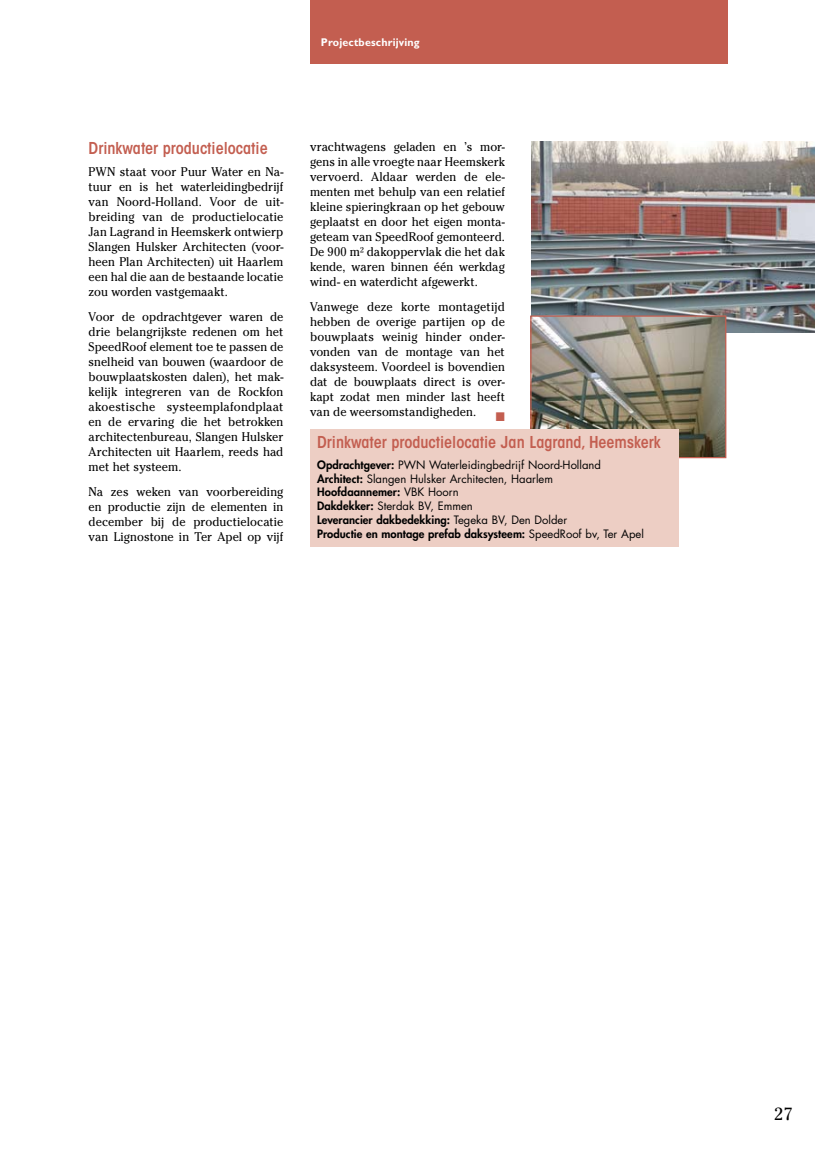
<style>
.page{position:relative;width:815px;height:1152px;background:#fff}
.page>*{position:absolute;margin:0;border:0;box-sizing:border-box;transform-origin:0 0}
.t1{font:17.5px "Cheltenham Std";color:#000}
.t2{font:600 condensed 16.25px "ITC Avant Garde Std";color:#c35e50}
.t3{font:12.5px/15px "Cheltenham Std";letter-spacing:.005em;color:#000;text-align:justify;scale:.95 1}
.t4{font:12.5px "Zapf Dingbats Std";color:#c35e50;scale:.95 1}
.t5{font:11.25px/13.8px "Futura Std";color:#000}
.t6{font:700 11.25px "Gill Sans Std";letter-spacing:.015em;color:#fff;scale:.95 1}
.s1{font-weight:800}
</style>
<div class="page">
<div style="left:310px;top:0;width:417px;height:64px;background:#c35e50"></div>
<img style="left:531px;top:142px;width:284px;height:191px">
<img style="left:532px;top:317px;width:192px;height:139px">
<div style="left:530px;top:315px;width:196px;height:143px;border:1px solid #c35e50"></div>
<div style="left:310px;top:429px;width:369px;height:117px;background:#edcec4"></div>
<p class="t6" style="left:321px;top:35px;width:105px">Projectbeschrijving</p>
<h2 class="t2" style="left:89px;top:138px;width:181px">Drinkwater productielocatie</h2>
<p class="t3" style="left:89px;top:164px;width:207px">PWN staat voor Puur Water en Na&shy;tuur en is het waterleidingbedrijf van Noord-Holland. Voor de uit&shy;breiding van de productielocatie Jan Lagrand in Heemskerk ontwierp Slangen Hulsker Architecten (voor&shy;heen Plan Architecten) uit Haarlem een hal die aan de bestaande locatie zou worden vastgemaakt.</p>
<p class="t3" style="left:89px;top:309px;width:207px">Voor de opdrachtgever waren de drie belangrijkste redenen om het SpeedRoof element toe te passen de snelheid van bouwen (waardoor de bouwplaatskosten dalen), het mak&shy;kelijk integreren van de Rockfon akoestische systeemplafondplaat en de ervaring die het betrokken architectenbureau, Slangen Hulsker Architecten uit Haarlem, reeds had met het systeem.</p>
<p class="t3" style="left:89px;top:484px;width:207px">Na zes weken van voorbereiding en productie zijn de elementen in december bij de productielocatie van Lignostone in Ter Apel op vijf</p>
<p class="t3" style="left:310px;top:139px;width:207px">vrachtwagens geladen en ’s mor&shy;gens in alle vroegte naar Heemskerk vervoerd. Aldaar werden de ele&shy;menten met behulp van een relatief kleine spieringkraan op het gebouw geplaatst en door het eigen monta&shy;geteam van SpeedRoof gemonteerd.<br>De 900 m² dakoppervlak die het dak kende, waren binnen één werkdag wind- en waterdicht afgewerkt.</p>
<p class="t3" style="left:310px;top:299px;width:207px">Vanwege deze korte montagetijd hebben de overige partijen op de bouwplaats weinig hinder onder&shy;vonden van de montage van het daksysteem. Voordeel is bovendien dat de bouwplaats direct is over&shy;kapt zodat men minder last heeft van de weersomstandigheden.</p>
<p class="t4" style="left:496px;top:410px;width:11px">■</p>
<h2 class="t2" style="left:317px;top:432px;width:345px">Drinkwater productielocatie Jan Lagrand, Heemskerk</h2>
<p class="t5" style="left:317px;top:458px;width:328px"><span class="s1">Opdrachtgever:</span> PWN Waterleidingbedrijf Noord-Holland <span class="s1">Architect:</span> Slangen Hulsker Architecten, Haarlem<br><span class="s1">Hoofdaannemer:</span> VBK Hoorn<br><span class="s1">Dakdekker:</span> Sterdak BV, Emmen<br><span class="s1">Leverancier dakbedekking:</span> Tegeka BV, Den Dolder<br><span class="s1">Productie en montage prefab daksys-teem:</span> SpeedRoof bv, Ter Apel</p>
<h1 class="t1" style="left:774px;top:1103px;width:20px">27</h1>
</div>
